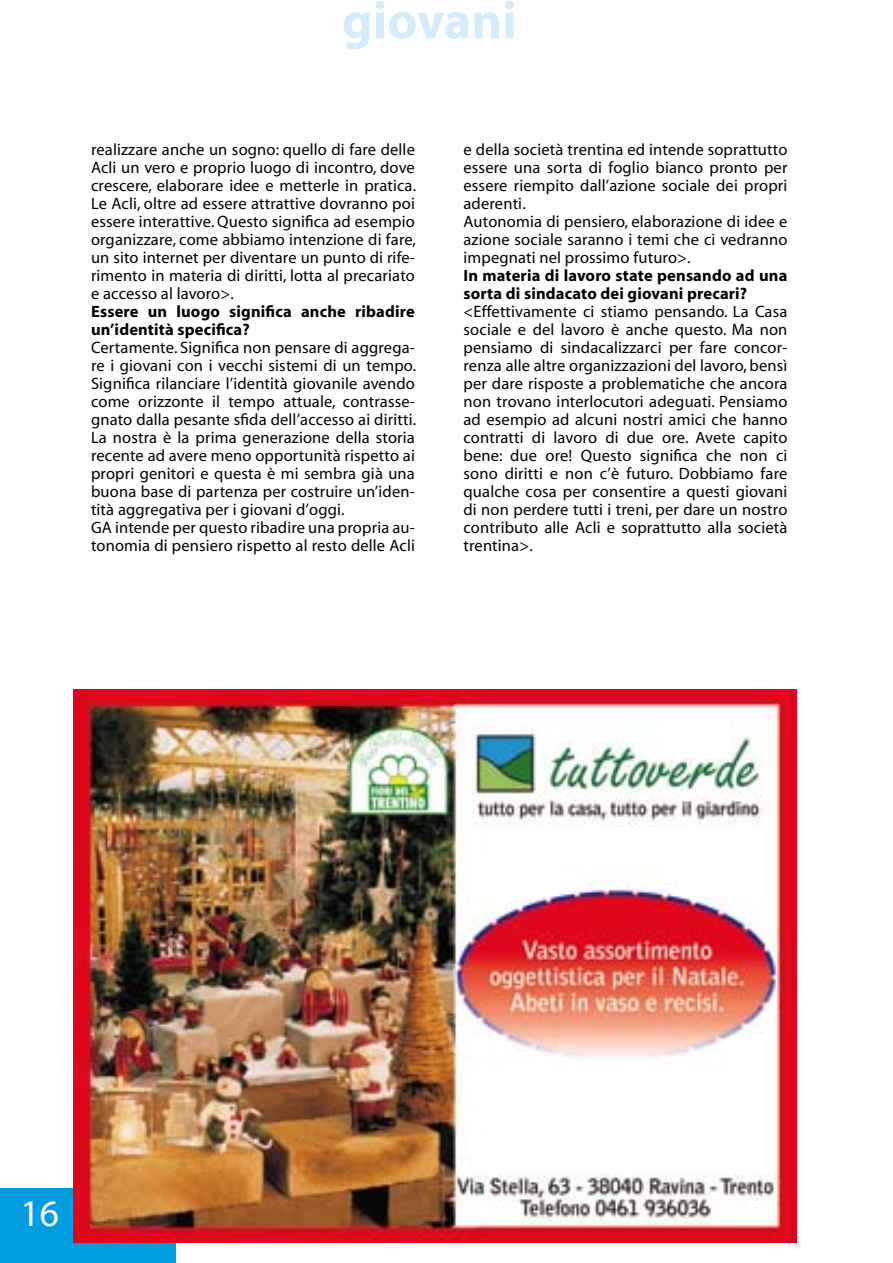
<style>
.page{position:relative;width:893px;height:1263px;background:#fff}
.page>*{position:absolute;margin:0;border:0;box-sizing:border-box;transform-origin:0 0}
.t1{font:700 52.5px "Myriad";color:#d5edfa}
.t2{font:37.5px "Myriad";color:#fff}
.t3{font:16.5px/18px "Myriad";letter-spacing:.01em;color:#000;text-align:justify}
.t4{font:700 16.5px/18px "Myriad";letter-spacing:.01em;color:#000}
</style>
<div class="page">
<div style="left:0;top:1188px;width:176px;height:75px;background:#009ee0"></div>
<img style="left:74px;top:689px;width:722px;height:553px">
<h1 class="t1" style="left:342px;top:-6px;width:176px">giovani</h1>
<p class="t3" style="left:91px;top:141px;width:327px">realizzare anche un sogno: quello di fare delle Acli un vero e proprio luogo di incontro, dove crescere, elaborare idee e metterle in pratica.<br>Le Acli, oltre ad essere attrattive dovranno poi essere interattive. Questo significa ad esempio organizzare, come abbiamo intenzione di fare, un sito internet per diventare un punto di rife&shy;rimento in materia di diritti, lotta al precariato e accesso al lavoro&gt;.</p>
<p class="t4" style="left:91px;top:303px;width:325px">Essere un luogo significa anche ribadire un’identità specifica?</p>
<p class="t3" style="left:91px;top:339px;width:327px;text-align:left">Certamente. Significa non pensare di aggrega&shy;re i giovani con i vecchi sistemi di un tempo.<br>Significa rilanciare l’identità giovanile avendo come orizzonte il tempo attuale, contrasse&shy;gnato dalla pesante sfida dell’accesso ai diritti.<br>La nostra è la prima generazione della storia recente ad avere meno opportunità rispetto ai propri genitori e questa è mi sembra già una buona base di partenza per costruire un’iden&shy;tità aggregativa per i giovani d’oggi.<br>GA intende per questo ribadire una propria au&shy;tonomia di pensiero rispetto al resto delle Acli</p>
<p class="t3" style="left:463px;top:141px;width:325px;text-align:left">e della società trentina ed intende soprattutto essere una sorta di foglio bianco pronto per essere riempito dall’azione sociale dei propri aderenti.<br>Autonomia di pensiero, elaborazione di idee e azione sociale saranno i temi che ci vedranno impegnati nel prossimo futuro&gt;.</p>
<p class="t4" style="left:463px;top:267px;width:325px">In materia di lavoro state pensando ad una sorta di sindacato dei giovani precari?</p>
<p class="t3" style="left:463px;top:303px;width:325px">&lt;Effettivamente ci stiamo pensando. La Casa sociale e del lavoro è anche questo. Ma non pensiamo di sindacalizzarci per fare concor&shy;renza alle altre organizzazioni del lavoro, bensì per dare risposte a problematiche che ancora non trovano interlocutori adeguati. Pensiamo ad esempio ad alcuni nostri amici che hanno contratti di lavoro di due ore. Avete capito bene: due ore! Questo significa che non ci sono diritti e non c’è futuro. Dobbiamo fare qualche cosa per consentire a questi giovani di non perdere tutti i treni, per dare un nostro contributo alle Acli e soprattutto alla società trentina&gt;.</p>
<h2 class="t2" style="left:20px;top:1194px;width:40px">16</h2>
</div>
